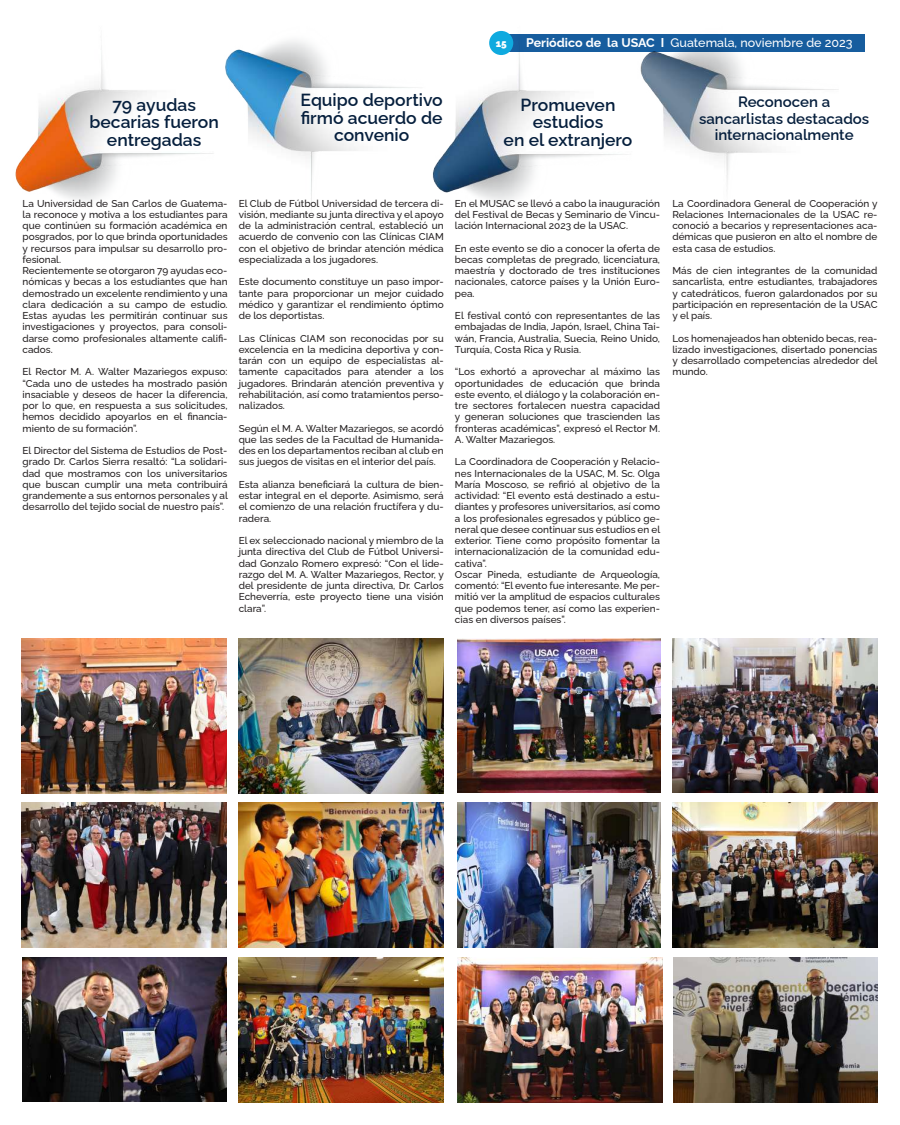
<style>
.page{position:relative;width:900px;height:1125px;background:#fff}
.page>*{position:absolute;margin:0;border:0;box-sizing:border-box;transform-origin:0 0}
.t1{font:600 17.5px/17.5px "Raleway";color:#061f3d;text-align:center}
.t2{font:600 15px/16.2px "Raleway";color:#061f3d;text-align:center}
.t3{font:500 12.5px "Raleway";color:#fff}
.t4{font:500 10px/11.2px "Raleway";color:#231f20;text-align:justify}
.t5{font:900 10px "Raleway";color:#fff}
.s1{font-weight:700}
.s2{font-family:"Arial";font-weight:700}
</style>
<div class="page">
<img style="left:15px;top:30px;width:823px;height:179px">
<img style="left:22px;top:638px;width:205px;height:156px">
<img style="left:22px;top:802px;width:205px;height:145px">
<img style="left:238px;top:638px;width:205px;height:156px">
<img style="left:238px;top:802px;width:205px;height:145px">
<img style="left:458px;top:638px;width:202px;height:154px">
<img style="left:458px;top:802px;width:202px;height:145px">
<img style="left:672px;top:638px;width:206px;height:154px">
<img style="left:672px;top:802px;width:206px;height:145px">
<img style="left:239px;top:958px;width:204px;height:144px">
<img style="left:458px;top:958px;width:205px;height:144px">
<img style="left:673px;top:958px;width:205px;height:144px">
<img style="left:22px;top:958px;width:205px;height:144px">
<div style="left:504px;top:34px;width:361px;height:18px;background:#175d9e"></div>
<div style="left:489px;top:31px;width:24px;height:24px;background:#0faadf;border-radius:50%"></div>
<h1 class="t1" style="left:90px;top:94px;width:131px">79 ayudas becarias fueron entregadas</h1>
<h1 class="t1" style="left:301px;top:89px;width:144px">Equipo deportivo firmó acuerdo de convenio</h1>
<p class="t5" style="left:496px;top:36px;width:13px">15</p>
<p class="t3" style="left:526px;top:33px;width:328px"><span class="s1">Periódico de la USAC</span> <span class="s2">l</span> Guatemala, noviembre de 2023</p>
<h1 class="t1" style="left:504px;top:94px;width:130px">Promueven estudios<br>en el extranjero</h1>
<h2 class="t2" style="left:699px;top:92px;width:172px">Reconocen a sancarlistas destacados internacionalmente</h2>
<p class="t4" style="left:22px;top:196px;width:207px;text-align:left">La Universidad de San Carlos de Guatema&shy;la reconoce y motiva a los estudiantes para que continúen su formación académica en posgrados, por lo que brinda oportunidades y recursos para impulsar su desarrollo pro&shy;fesional.<br>Recientemente se otorgaron 79 ayudas eco&shy;nómicas y becas a los estudiantes que han demostrado un excelente rendimiento y una clara dedicación a su campo de estudio.<br>Estas ayudas les permitirán continuar sus investigaciones y proyectos, para consoli&shy;darse como profesionales altamente califi&shy;cados.</p>
<p class="t4" style="left:22px;top:365px;width:207px">El Rector M. A. Walter Mazariegos expuso: “Cada uno de ustedes ha mostrado pasión insaciable y deseos de hacer la diferencia, por lo que, en respuesta a sus solicitudes, hemos decidido apoyarlos en el financia&shy;miento de su formación”.</p>
<p class="t4" style="left:22px;top:444px;width:207px">El Director del Sistema de Estudios de Post&shy;grado Dr. Carlos Sierra resaltó: “La solidari&shy;dad que mostramos con los universitarios que buscan cumplir una meta contribuirá grandemente a sus entornos personales y al desarrollo del tejido social de nuestro país”.</p>
<p class="t4" style="left:239px;top:196px;width:207px">El Club de Fútbol Universidad de tercera di&shy;visión, mediante su junta directiva y el apoyo de la administración central, estableció un acuerdo de convenio con las Clínicas CIAM con el objetivo de brindar atención médica especializada a los jugadores.</p>
<p class="t4" style="left:239px;top:275px;width:207px">Este documento constituye un paso impor&shy;tante para proporcionar un mejor cuidado médico y garantizar el rendimiento óptimo de los deportistas.</p>
<p class="t4" style="left:239px;top:331px;width:207px">Las Clínicas CIAM son reconocidas por su excelencia en la medicina deportiva y con&shy;tarán con un equipo de especialistas al&shy;tamente capacitados para atender a los jugadores. Brindarán atención preventiva y rehabilitación, así como tratamientos perso&shy;nalizados.</p>
<p class="t4" style="left:239px;top:421px;width:207px">Según el M. A. Walter Mazariegos, se acordó que las sedes de la Facultad de Humanida&shy;des en los departamentos reciban al club en sus juegos de visitas en el interior del país.</p>
<p class="t4" style="left:239px;top:477px;width:207px">Esta alianza beneficiará la cultura de bien&shy;estar integral en el deporte. Asimismo, será el comienzo de una relación fructífera y du&shy;radera.</p>
<p class="t4" style="left:239px;top:534px;width:207px">El ex seleccionado nacional y miembro de la junta directiva del Club de Fútbol Universi&shy;dad Gonzalo Romero expresó: “Con el lide&shy;razgo del M. A. Walter Mazariegos, Rector, y del presidente de junta directiva, Dr. Carlos Echeverría, este proyecto tiene una visión clara”.</p>
<p class="t4" style="left:455px;top:196px;width:207px">En el MUSAC se llevó a cabo la inauguración del Festival de Becas y Seminario de Vincu&shy;lación Internacional 2023 de la USAC.</p>
<p class="t4" style="left:455px;top:241px;width:207px">En este evento se dio a conocer la oferta de becas completas de pregrado, licenciatura, maestría y doctorado de tres instituciones nacionales, catorce países y la Unión Euro&shy;pea.</p>
<p class="t4" style="left:455px;top:309px;width:207px">El festival contó con representantes de las embajadas de India, Japón, Israel, China Tai&shy;wán, Francia, Australia, Suecia, Reino Unido, Turquía, Costa Rica y Rusia.</p>
<p class="t4" style="left:455px;top:365px;width:207px">“Los exhortó a aprovechar al máximo las oportunidades de educación que brinda este evento, el diálogo y la colaboración en&shy;tre sectores fortalecen nuestra capacidad y generan soluciones que trascienden las fronteras académicas”, expresó el Rector M.<br>A. Walter Mazariegos.</p>
<p class="t4" style="left:455px;top:455px;width:207px;text-align:left">La Coordinadora de Cooperación y Relacio&shy;nes Internacionales de la USAC, M. Sc. Olga María Moscoso, se refirió al objetivo de la actividad: “El evento está destinado a estu&shy;diantes y profesores universitarios, así como a los profesionales egresados y público ge&shy;neral que desee continuar sus estudios en el exterior. Tiene como propósito fomentar la internacionalización de la comunidad edu&shy;cativa”.<br>Oscar Pineda, estudiante de Arqueología, comentó: “El evento fue interesante. Me per&shy;mitió ver la amplitud de espacios culturales que podemos tener, así como las experien&shy;cias en diversos países”.</p>
<p class="t4" style="left:672px;top:196px;width:207px">La Coordinadora General de Cooperación y Relaciones Internacionales de la USAC re&shy;conoció a becarios y representaciones aca&shy;démicas que pusieron en alto el nombre de esta casa de estudios.</p>
<p class="t4" style="left:672px;top:264px;width:207px">Más de cien integrantes de la comunidad sancarlista, entre estudiantes, trabajadores y catedráticos, fueron galardonados por su participación en representación de la USAC y el país.</p>
<p class="t4" style="left:672px;top:331px;width:207px">Los homenajeados han obtenido becas, rea&shy;lizado investigaciones, disertado ponencias y desarrollado competencias alrededor del mundo.</p>
</div>
